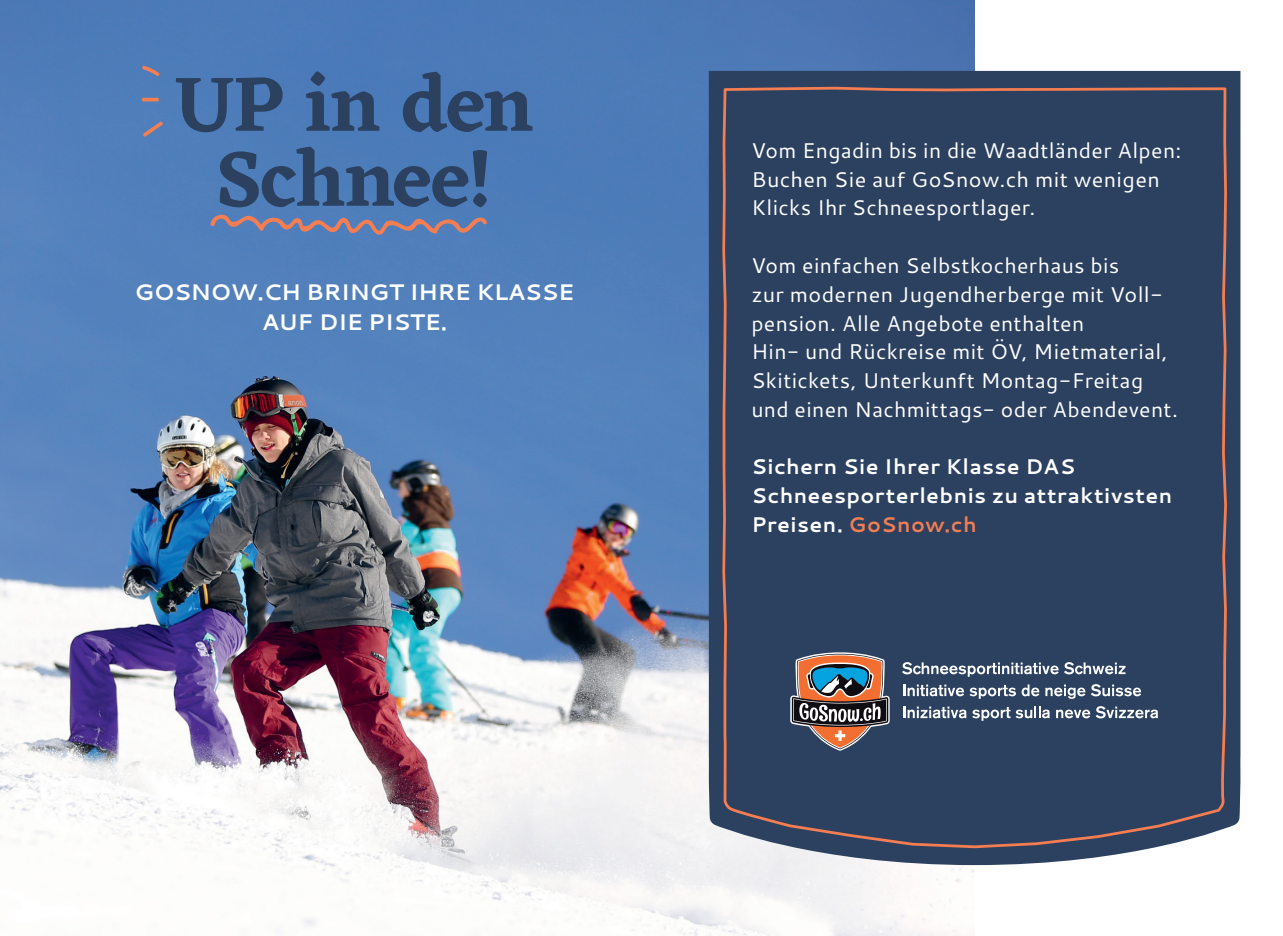
<style>
.page{position:relative;width:1283px;height:936px;background:#fff}
.page>*{position:absolute;margin:0;border:0;box-sizing:border-box;transform-origin:0 0}
.t1{font:600 80px/75px "Eczar";letter-spacing:-.01em;color:#2c4160;text-align:center}
.t2{font:700 22.5px/30px "Cantarell";letter-spacing:-.02em;color:#fff;text-align:center}
.t3{font:21.25px/28.8px "Cantarell";letter-spacing:.015em;color:#fff}
.t4{font:700 21.25px/28.8px "Cantarell";letter-spacing:.02em;color:#fff}
.s1{color:#f47d51}
</style>
<div class="page">
<img style="left:0;top:0;width:974px;height:935px">
<svg style="left:210px;top:213px;width:278px;height:24px;background:#727ea3"></svg>
<svg style="left:142px;top:121px;width:22px;height:17px"></svg>
<svg style="left:141px;top:98px;width:19px;height:3px"></svg>
<svg style="left:141px;top:65px;width:19px;height:12px"></svg>
<svg style="left:708px;top:71px;width:532px;height:794px;background:#4c5e79"></svg>
<div style="left:721px;top:85px;width:507px;height:764px;background:#2c4160"></div>
<h1 class="t1" style="left:175px;top:66px;width:360px">UP in den<br>Schnee!</h1>
<p class="t2" style="left:134px;top:276px;width:441px">GOSNOW.CH BRINGT IHRE KLASSE<br>AUF DIE PISTE.</p>
<p class="t3" style="left:751px;top:135px;width:431px">Vom Engadin bis in die Waadtländer Alpen:<br>Buchen Sie auf GoSnow.ch mit wenigen<br>Klicks Ihr Schneesportlager.</p>
<p class="t3" style="left:751px;top:250px;width:428px">Vom einfachen Selbstkocherhaus bis<br>zur modernen Jugendherberge mit Voll&shy;pension. Alle Angebote enthalten<br>Hin- und Rückreise mit ÖV, Mietmaterial, Skitickets, Unterkunft Montag- Freitag und einen Nachmittags- oder Abendevent.</p>
<p class="t4" style="left:751px;top:452px;width:422px">Sichern Sie Ihrer Klasse DAS<br>Schneesporterlebnis zu attraktivsten<br>Preisen. <span class="s1">GoSnow.ch</span></p>
</div>
